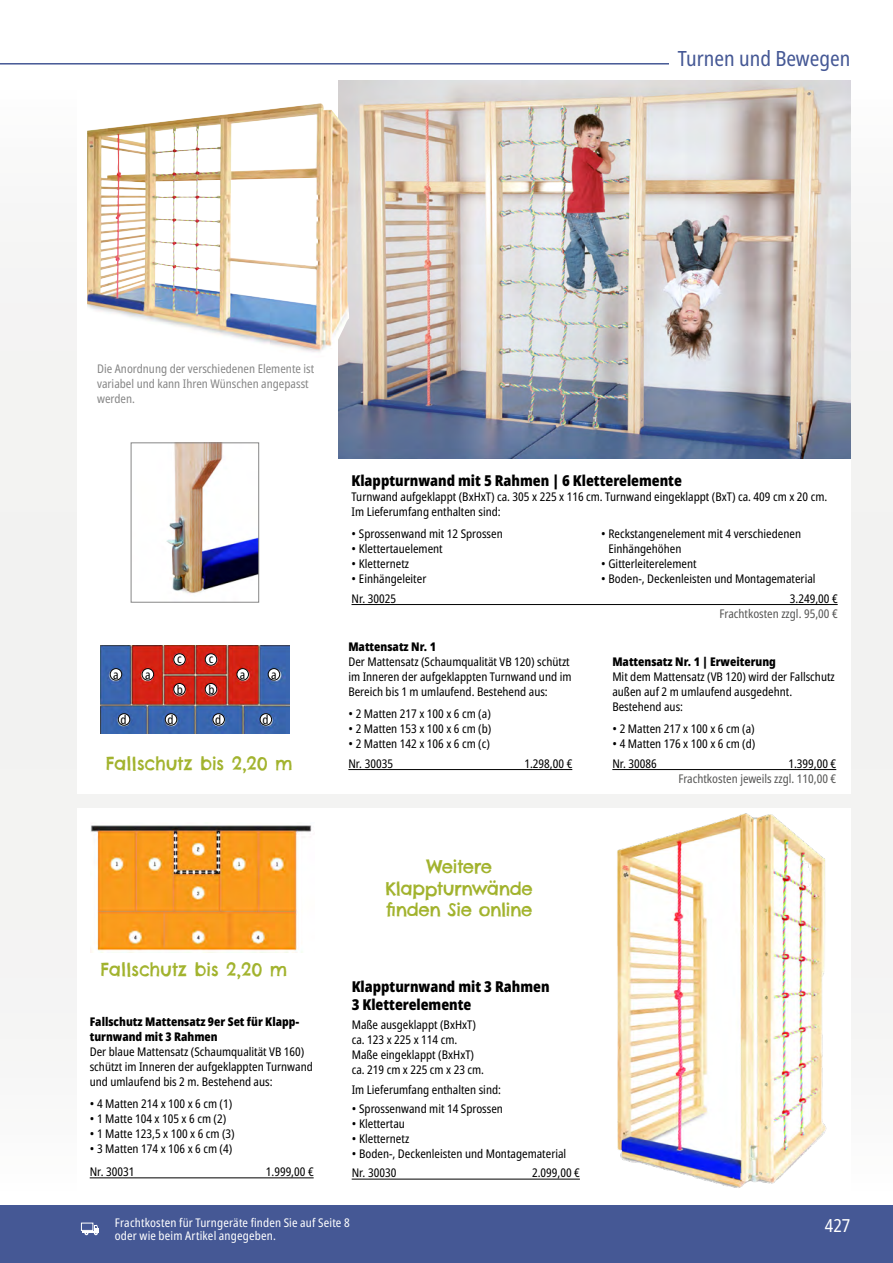
<style>
.page{position:relative;width:893px;height:1263px;background:#fff}
.page>*{position:absolute;margin:0;border:0;box-sizing:border-box;transform-origin:0 0}
.t1{font:condensed 21px "Noto Sans";color:#455895}
.t2{font:18px/21.6px "Chelsea Market Pro";letter-spacing:-.02em;color:#a2b32e;text-align:center}
.t3{font:condensed 18px "Noto Sans";color:#fff}
.t4{font:900 condensed 15px/18px "Noto Sans";color:#000}
.t5{font:condensed 12px/15px "Noto Sans";color:#000}
.t6{font:900 condensed 12px/15px "Noto Sans";color:#000}
.t7{font:condensed 12px/15px "Noto Sans";color:#878787}
.t8{font:condensed 12px/12.8px "Noto Sans";letter-spacing:.015em;color:#fff}
.t9{font:condensed 12px "Noto Sans";color:#575756}
</style>
<div class="page">
<hr style="left:0;top:63px;width:827px;height:2px;background:#455895">
<div style="left:0;top:1205px;width:893px;height:58px;background:#455895"></div>
<div style="left:0;top:81px;width:893px;height:1110px;background:#f3f3f2"></div>
<div style="left:77px;top:808px;width:773px;height:383px;background:#fff"></div>
<div style="left:77px;top:81px;width:773px;height:712px;background:#fff"></div>
<img style="left:339px;top:81px;width:511px;height:378px">
<img style="left:87px;top:103px;width:262px;height:255px">
<img style="left:101px;top:645px;width:188px;height:88px">
<div style="left:174px;top:683px;width:11px;height:12px;background:#fff;border-radius:50%"></div>
<div style="left:173px;top:683px;width:13px;height:12px;border:1px solid #000;border-radius:50%"></div>
<div style="left:110px;top:669px;width:12px;height:11px;background:#fff;border-radius:50%"></div>
<div style="left:110px;top:668px;width:12px;height:12px;border:1px solid #000;border-radius:50%"></div>
<div style="left:142px;top:669px;width:12px;height:11px;background:#fff;border-radius:50%"></div>
<div style="left:142px;top:668px;width:12px;height:12px;border:1px solid #000;border-radius:50%"></div>
<div style="left:268px;top:669px;width:12px;height:11px;background:#fff;border-radius:50%"></div>
<div style="left:268px;top:668px;width:12px;height:12px;border:1px solid #000;border-radius:50%"></div>
<div style="left:237px;top:669px;width:11px;height:11px;background:#fff;border-radius:50%"></div>
<div style="left:237px;top:668px;width:12px;height:12px;border:1px solid #000;border-radius:50%"></div>
<div style="left:205px;top:683px;width:12px;height:12px;background:#fff;border-radius:50%"></div>
<div style="left:205px;top:683px;width:12px;height:12px;border:1px solid #000;border-radius:50%"></div>
<div style="left:174px;top:654px;width:11px;height:11px;background:#fff;border-radius:50%"></div>
<div style="left:173px;top:653px;width:13px;height:13px;border:1px solid #000;border-radius:50%"></div>
<div style="left:205px;top:654px;width:12px;height:11px;background:#fff;border-radius:50%"></div>
<div style="left:205px;top:653px;width:12px;height:13px;border:1px solid #000;border-radius:50%"></div>
<div style="left:260px;top:714px;width:12px;height:11px;background:#fff;border-radius:50%"></div>
<div style="left:260px;top:713px;width:12px;height:13px;border:1px solid #000;border-radius:50%"></div>
<div style="left:213px;top:714px;width:11px;height:11px;background:#fff;border-radius:50%"></div>
<div style="left:213px;top:713px;width:12px;height:13px;border:1px solid #000;border-radius:50%"></div>
<div style="left:165px;top:714px;width:12px;height:11px;background:#fff;border-radius:50%"></div>
<div style="left:165px;top:713px;width:12px;height:13px;border:1px solid #000;border-radius:50%"></div>
<div style="left:118px;top:714px;width:12px;height:11px;background:#fff;border-radius:50%"></div>
<div style="left:118px;top:713px;width:12px;height:13px;border:1px solid #000;border-radius:50%"></div>
<img style="left:90px;top:825px;width:222px;height:128px">
<img style="left:617px;top:813px;width:210px;height:375px">
<img style="left:166px;top:444px;width:91px;height:150px">
<div style="left:131px;top:442px;width:128px;height:160px;border:1px solid #878787"></div>
<div style="left:81px;top:1222px;width:12px;height:9px;border:1px solid #fff"></div>
<svg style="left:82px;top:1225px;width:17px;height:10px"></svg>
<hr style="left:351px;top:604px;width:487px;height:1px;background:#000">
<hr style="left:348px;top:769px;width:224px;height:1px;background:#000">
<hr style="left:612px;top:769px;width:224px;height:1px;background:#000">
<div style="left:669px;top:51px;width:181px;height:25px;background:#fff"></div>
<hr style="left:90px;top:1177px;width:224px;height:1px;background:#000">
<hr style="left:352px;top:1179px;width:228px;height:1px;background:#000">
<h1 class="t1" style="left:678px;top:43px;width:174px">Turnen und Bewegen</h1>
<p class="t7" style="left:97px;top:362px;width:219px">Die Anordnung der verschiedenen Elemente ist variabel und kann Ihren Wünschen angepasst werden.</p>
<p class="t5" style="left:177px;top:652px;width:6px">c</p>
<p class="t5" style="left:209px;top:652px;width:6px">c</p>
<p class="t5" style="left:113px;top:667px;width:7px">a</p>
<p class="t5" style="left:145px;top:667px;width:7px">a</p>
<p class="t5" style="left:240px;top:667px;width:7px">a</p>
<p class="t5" style="left:271px;top:667px;width:7px">a</p>
<p class="t5" style="left:208px;top:683px;width:8px">b</p>
<p class="t5" style="left:177px;top:683px;width:8px">b</p>
<p class="t5" style="left:121px;top:712px;width:8px">d</p>
<p class="t5" style="left:168px;top:712px;width:8px">d</p>
<p class="t5" style="left:215px;top:712px;width:8px">d</p>
<p class="t5" style="left:262px;top:712px;width:8px">d</p>
<h2 class="t2" style="left:106px;top:752px;width:188px">Fallschutz bis 2,20 m</h2>
<h2 class="t2" style="left:100px;top:959px;width:188px">Fallschutz bis 2,20 m</h2>
<p class="t6" style="left:90px;top:1014px;width:211px">Fallschutz Mattensatz 9er Set für Klapp&shy;turnwand mit 3 Rahmen</p>
<p class="t5" style="left:90px;top:1044px;width:225px">Der blaue Mattensatz (Schaumqualität VB 160) schützt im Inneren der aufgeklappten Turnwand und umlaufend bis 2 m. Bestehend aus:</p>
<p class="t5" style="left:90px;top:1097px;width:144px">• 4 Matten 214 x 100 x 6 cm (1)</p>
<p class="t5" style="left:90px;top:1112px;width:138px">• 1 Matte 104 x 105 x 6 cm (2)</p>
<p class="t5" style="left:90px;top:1127px;width:147px">• 1 Matte 123,5 x 100 x 6 cm (3)</p>
<p class="t5" style="left:90px;top:1138px;width:144px;line-height:22.5px">• 3 Matten 174 x 106 x 6 cm (4)<br>Nr. 30031</p>
<p class="t5" style="left:266px;top:1164px;width:49px">1.999,00 €</p>
<p class="t4" style="left:351px;top:471px;width:332px">Klappturnwand mit 5 Rahmen | 6 Kletterelemente</p>
<p class="t5" style="left:351px;top:489px;width:477px">Turnwand aufgeklappt (BxHxT) ca. 305 x 225 x 116 cm. Turnwand eingeklappt (BxT) ca. 409 cm x 20 cm.<br>Im Lieferumfang enthalten sind:</p>
<p class="t5" style="left:351px;top:527px;width:153px">• Sprossenwand mit 12 Sprossen</p>
<p class="t5" style="left:351px;top:542px;width:93px">• Klettertauelement</p>
<p class="t5" style="left:351px;top:557px;width:59px">• Kletternetz</p>
<p class="t5" style="left:351px;top:570px;width:76px;line-height:19.2px">• Einhängeleiter<br>Nr. 30025</p>
<p class="t5" style="left:608px;top:527px;width:194px;text-indent:-7px">• Reckstangenelement mit 4 verschiedenen<br>Einhängehöhen</p>
<p class="t5" style="left:601px;top:557px;width:97px">• Gitterleiterelement</p>
<p class="t5" style="left:601px;top:572px;width:216px">• Boden-, Deckenleisten und Montagematerial</p>
<p class="t5" style="left:790px;top:591px;width:49px">3.249,00 €</p>
<p class="t9" style="left:719px;top:605px;width:120px">Frachtkosten zzgl. 95,00 €</p>
<p class="t6" style="left:348px;top:639px;width:89px">Mattensatz Nr. 1</p>
<p class="t5" style="left:348px;top:654px;width:225px">Der Mattensatz (Schaumqualität VB 120) schützt im Inneren der aufgeklappten Turnwand und im<br>Bereich bis 1 m umlaufend. Bestehend aus:</p>
<p class="t5" style="left:348px;top:707px;width:144px">• 2 Matten 217 x 100 x 6 cm (a)</p>
<p class="t5" style="left:348px;top:722px;width:145px">• 2 Matten 153 x 100 x 6 cm (b)</p>
<p class="t5" style="left:348px;top:735px;width:143px;line-height:19.2px">• 2 Matten 142 x 106 x 6 cm (c)<br>Nr. 30035</p>
<p class="t5" style="left:524px;top:756px;width:49px">1.298,00 €</p>
<h2 class="t2" style="left:386px;top:856px;width:149px">Weitere<br>Klappturnwände finden Sie online</h2>
<p class="t4" style="left:352px;top:978px;width:199px">Klappturnwand mit 3 Rahmen<br>3 Kletterelemente</p>
<p class="t5" style="left:352px;top:1018px;width:134px">Maße ausgeklappt (BxHxT) ca. 123 x 225 x 114 cm.<br>Maße eingeklappt (BxHxT) ca. 219 cm x 225 cm x 23 cm.</p>
<p class="t5" style="left:352px;top:1082px;width:151px">Im Lieferumfang enthalten sind:</p>
<p class="t5" style="left:352px;top:1101px;width:153px">• Sprossenwand mit 14 Sprossen</p>
<p class="t5" style="left:352px;top:1116px;width:55px">• Klettertau</p>
<p class="t5" style="left:352px;top:1131px;width:59px">• Kletternetz</p>
<p class="t5" style="left:352px;top:1144px;width:216px;line-height:19.2px">• Boden-, Deckenleisten und Montagematerial<br>Nr. 30030</p>
<p class="t5" style="left:532px;top:1165px;width:49px">2.099,00 €</p>
<p class="t6" style="left:612px;top:654px;width:165px">Mattensatz Nr. 1 | Erweiterung</p>
<p class="t5" style="left:612px;top:669px;width:224px">Mit dem Mattensatz (VB 120) wird der Fallschutz außen auf 2 m umlaufend ausgedehnt.<br>Bestehend aus:</p>
<p class="t5" style="left:612px;top:722px;width:144px">• 2 Matten 217 x 100 x 6 cm (a)</p>
<p class="t5" style="left:612px;top:735px;width:145px;line-height:19.2px">• 4 Matten 176 x 100 x 6 cm (d)<br>Nr. 30086</p>
<p class="t5" style="left:788px;top:756px;width:49px">1.399,00 €</p>
<p class="t9" style="left:678px;top:770px;width:159px">Frachtkosten jeweils zzgl. 110,00 €</p>
<p class="t8" style="left:115px;top:1216px;width:236px">Frachtkosten für Turngeräte finden Sie auf Seite 8 oder wie beim Artikel angegeben.</p>
<h2 class="t3" style="left:825px;top:1213px;width:27px">427</h2>
</div>
